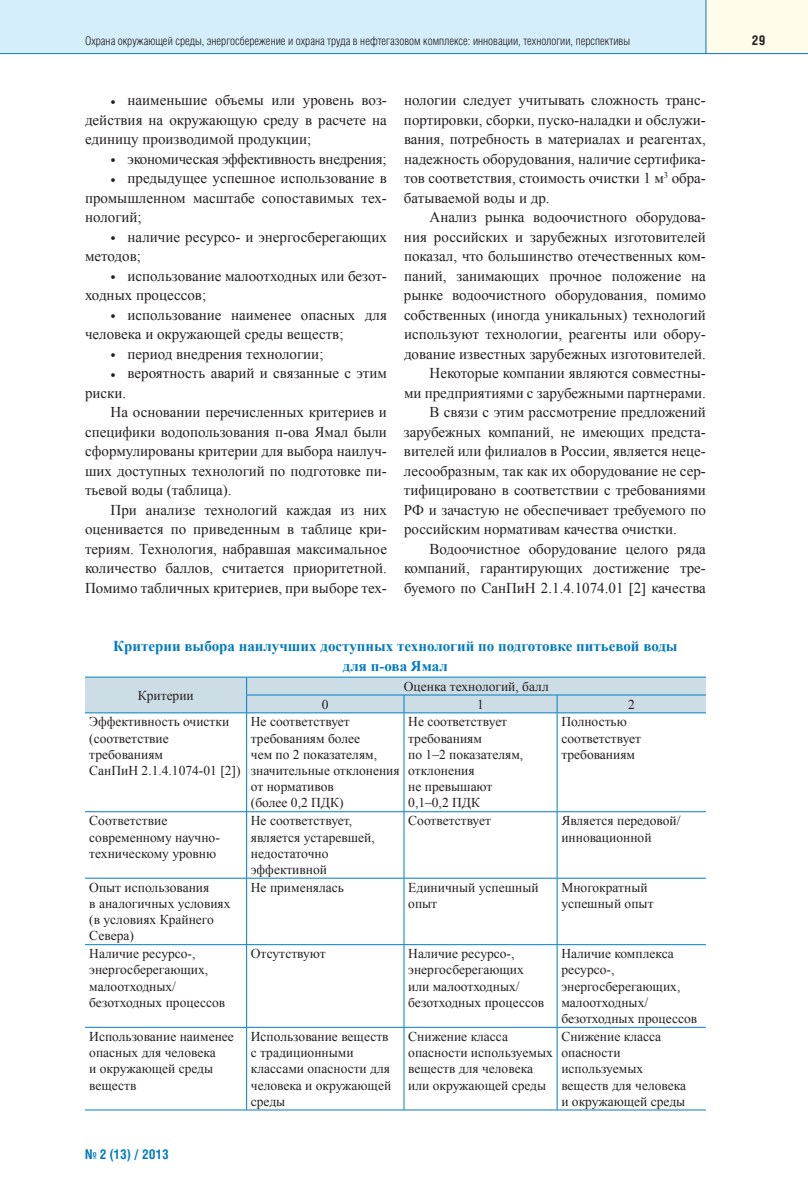
<style>
.page{position:relative;width:808px;height:1195px;background:#fff}
.page>*{position:absolute;margin:0;border:0;box-sizing:border-box;transform-origin:0 0}
.t1{font:15px/19.5px "Times New Roman";color:#231f20;text-align:justify}
.t2{font:700 15px/19.5px "Times New Roman";color:#0079c2;text-align:center}
.t3{font:15px "Times New Roman";letter-spacing:-.02em;color:#231f20}
.t4{font:13.5px/16.2px "Times New Roman";color:#231f20}
.t5{font:700 13.5px "Helios Cond";color:#0079c2}
.t6{font:700 13.5px "Helios Cond";color:#231f20}
.t7{font:300 12px "Helios Cond";color:#231f20}
</style>
<div class="page">
<div style="left:0;top:0;width:706px;height:53px;background:#d4effb"></div>
<div style="left:706px;top:0;width:102px;height:53px;background:#fffde9"></div>
<hr style="left:0;top:53px;width:808px;height:1px;background:#0079c2">
<hr style="left:705px;top:0;width:1px;height:54px;background:#0079c2">
<svg style="left:85px;top:677px;width:621px;height:35px;background:#c4d8e4"></svg>
<hr style="left:85px;top:712px;width:319px;height:1px;background:#007ec5">
<hr style="left:246px;top:713px;width:1px;height:98px;background:#007ec5">
<hr style="left:404px;top:712px;width:153px;height:1px;background:#007ec5">
<hr style="left:404px;top:713px;width:1px;height:98px;background:#007ec5">
<hr style="left:557px;top:712px;width:149px;height:1px;background:#007ec5">
<hr style="left:557px;top:713px;width:1px;height:98px;background:#007ec5">
<hr style="left:85px;top:811px;width:319px;height:1px;background:#007ec5">
<hr style="left:246px;top:812px;width:1px;height:66px;background:#007ec5">
<hr style="left:404px;top:811px;width:153px;height:1px;background:#007ec5">
<hr style="left:404px;top:812px;width:1px;height:66px;background:#007ec5">
<hr style="left:557px;top:811px;width:149px;height:1px;background:#007ec5">
<hr style="left:557px;top:812px;width:1px;height:66px;background:#007ec5">
<hr style="left:85px;top:878px;width:319px;height:1px;background:#007ec5">
<hr style="left:246px;top:879px;width:1px;height:65px;background:#007ec5">
<hr style="left:404px;top:878px;width:153px;height:1px;background:#007ec5">
<hr style="left:404px;top:879px;width:1px;height:65px;background:#007ec5">
<hr style="left:557px;top:878px;width:149px;height:1px;background:#007ec5">
<hr style="left:557px;top:879px;width:1px;height:65px;background:#007ec5">
<hr style="left:85px;top:944px;width:319px;height:1px;background:#007ec5">
<hr style="left:246px;top:945px;width:1px;height:82px;background:#007ec5">
<hr style="left:404px;top:944px;width:153px;height:1px;background:#007ec5">
<hr style="left:404px;top:945px;width:1px;height:82px;background:#007ec5">
<hr style="left:557px;top:944px;width:149px;height:1px;background:#007ec5">
<hr style="left:557px;top:945px;width:1px;height:82px;background:#007ec5">
<hr style="left:85px;top:1027px;width:319px;height:1px;background:#007ec5">
<hr style="left:246px;top:1028px;width:1px;height:82px;background:#007ec5">
<hr style="left:404px;top:1027px;width:153px;height:1px;background:#007ec5">
<hr style="left:404px;top:1028px;width:1px;height:82px;background:#007ec5">
<hr style="left:557px;top:1027px;width:149px;height:1px;background:#007ec5">
<hr style="left:557px;top:1028px;width:1px;height:82px;background:#007ec5">
<hr style="left:85px;top:1110px;width:621px;height:1px;background:#007ec5">
<p class="t7" style="left:85px;top:36px;width:546px">Охрана окружающей среды, энергосбережение и охрана труда в нефтегазовом комплексе: инновации, технологии, перспективы</p>
<p class="t6" style="left:752px;top:35px;width:15px">29</p>
<p class="t1" style="left:85px;top:90px;width:303px;text-indent:26px">• наименьшие объемы или уровень воз&shy;действия на окружающую среду в расчете на единицу производимой продукции;</p>
<p class="t3" style="left:111px;top:150px;width:278px">• экономическая эффективность внедрения;</p>
<p class="t1" style="left:85px;top:168px;width:303px;text-indent:26px">• предыдущее успешное использование в промышленном масштабе сопоставимых тех&shy;нологий;</p>
<p class="t1" style="left:85px;top:227px;width:303px;text-indent:26px">• наличие ресурсо- и энергосберегающих методов;</p>
<p class="t1" style="left:85px;top:266px;width:303px;text-indent:26px">• использование малоотходных или безот&shy;ходных процессов;</p>
<p class="t1" style="left:85px;top:305px;width:303px;text-indent:26px">• использование наименее опасных для человека и окружающей среды веществ;</p>
<p class="t1" style="left:111px;top:344px;width:214px">• период внедрения технологии;</p>
<p class="t1" style="left:85px;top:363px;width:303px;text-indent:26px">• вероятность аварий и связанные с этим риски.</p>
<p class="t1" style="left:85px;top:402px;width:303px;text-indent:26px">На основании перечисленных критериев и специфики водопользования п-ова Ямал были сформулированы критерии для выбора наилуч&shy;ших доступных технологий по подготовке пи&shy;тьевой воды (таблица).</p>
<p class="t1" style="left:85px;top:500px;width:303px;text-indent:26px">При анализе технологий каждая из них оценивается по приведенным в таблице кри&shy;териям. Технология, набравшая максимальное количество баллов, считается приоритетной.<br>Помимо табличных критериев, при выборе тех-</p>
<p class="t1" style="left:404px;top:90px;width:303px">нологии следует учитывать сложность транс&shy;портировки, сборки, пуско-наладки и обслужи&shy;вания, потребность в материалах и реагентах, надежность оборудования, наличие сертифика&shy;тов соответствия, стоимость очистки 1 м<sup>3</sup> обра&shy;батываемой воды и др.</p>
<p class="t1" style="left:429px;top:207px;width:278px">Анализ рынка водоочистного оборудова-</p>
<p class="t1" style="left:404px;top:227px;width:303px">ния российских и зарубежных изготовителей</p>
<p class="t1" style="left:404px;top:246px;width:303px">показал, что большинство отечественных ком-</p>
<p class="t1" style="left:404px;top:266px;width:303px">паний, занимающих прочное положение на</p>
<p class="t1" style="left:404px;top:285px;width:303px">рынке водоочистного оборудования, помимо</p>
<p class="t1" style="left:404px;top:305px;width:303px">собственных (иногда уникальных) технологий</p>
<p class="t1" style="left:404px;top:324px;width:303px">используют технологии, реагенты или обору-</p>
<p class="t1" style="left:404px;top:344px;width:303px">дование известных зарубежных изготовителей.</p>
<p class="t1" style="left:429px;top:363px;width:278px">Некоторые компании являются совместны-</p>
<p class="t1" style="left:404px;top:383px;width:303px">ми предприятиями с зарубежными партнерами.</p>
<p class="t1" style="left:429px;top:402px;width:278px">В связи с этим рассмотрение предложений</p>
<p class="t1" style="left:404px;top:422px;width:303px">зарубежных компаний, не имеющих предста-</p>
<p class="t1" style="left:404px;top:441px;width:303px">вителей или филиалов в России, является неце-</p>
<p class="t1" style="left:404px;top:461px;width:303px">лесообразным, так как их оборудование не сер-</p>
<p class="t1" style="left:404px;top:480px;width:303px">тифицировано в соответствии с требованиями</p>
<p class="t1" style="left:404px;top:500px;width:303px">РФ и зачастую не обеспечивает требуемого по</p>
<p class="t1" style="left:404px;top:519px;width:274px">российским нормативам качества очистки.</p>
<p class="t1" style="left:429px;top:539px;width:278px">Водоочистное оборудование целого ряда</p>
<p class="t1" style="left:404px;top:558px;width:303px">компаний, гарантирующих достижение тре-</p>
<p class="t1" style="left:404px;top:578px;width:303px">буемого по СанПиН 2.1.4.1074.01 2 качества</p>
<p class="t2" style="left:113px;top:636px;width:566px">Критерии выбора наилучших доступных технологий по подготовке питьевой воды для п-ова Ямал</p>
<p class="t4" style="left:138px;top:687px;width:58px">Критерии</p>
<p class="t4" style="left:404px;top:678px;width:146px">Оценка технологий, балл</p>
<p class="t4" style="left:322px;top:696px;width:8px">0</p>
<p class="t4" style="left:477px;top:696px;width:8px">1</p>
<p class="t4" style="left:628px;top:696px;width:8px">2</p>
<p class="t4" style="left:89px;top:714px;width:153px">Эффективность очистки (соответствие требованиям<br>СанПиН 2.1.4.1074-01 2 )</p>
<p class="t4" style="left:251px;top:714px;width:150px">Не соответствует требованиям более<br>чем по 2 показателям, значительные отклонения от нормативов<br>(более 0,2 ПДК)</p>
<p class="t4" style="left:408px;top:714px;width:117px">Не соответствует требованиям<br>по 1–2 показателям, отклонения<br>не превышают<br>0,1–0,2 ПДК</p>
<p class="t4" style="left:561px;top:714px;width:81px">Полностью соответствует требованиям</p>
<p class="t4" style="left:89px;top:813px;width:132px">Соответствие современному научно&shy;техническому уровню</p>
<p class="t4" style="left:251px;top:813px;width:125px">Не соответствует, является устаревшей, недостаточно эффективной</p>
<p class="t4" style="left:408px;top:813px;width:84px">Соответствует</p>
<p class="t4" style="left:561px;top:813px;width:121px">Является передовой/ инновационной</p>
<p class="t4" style="left:89px;top:879px;width:143px">Опыт использования<br>в аналогичных условиях (в условиях Крайнего<br>Севера)</p>
<p class="t4" style="left:251px;top:879px;width:95px">Не применялась</p>
<p class="t4" style="left:408px;top:879px;width:132px">Единичный успешный опыт</p>
<p class="t4" style="left:561px;top:879px;width:94px">Многократный успешный опыт</p>
<p class="t4" style="left:89px;top:946px;width:137px">Наличие ресурсо-, энергосберегающих, малоотходных/ безотходных процессов</p>
<p class="t4" style="left:251px;top:946px;width:76px">Отсутствуют</p>
<p class="t4" style="left:408px;top:946px;width:137px">Наличие ресурсо-, энергосберегающих или малоотходных/ безотходных процессов</p>
<p class="t4" style="left:561px;top:946px;width:137px">Наличие комплекса ресурсо-, энергосберегающих, малоотходных/ безотходных процессов</p>
<p class="t4" style="left:89px;top:1028px;width:146px">Использование наименее опасных для человека<br>и окружающей среды веществ</p>
<p class="t4" style="left:251px;top:1028px;width:142px">Использование веществ с традиционными классами опасности для человека и окружающей среды</p>
<p class="t4" style="left:408px;top:1028px;width:146px">Снижение класса опасности используемых веществ для человека или окружающей среды</p>
<p class="t4" style="left:561px;top:1028px;width:126px">Снижение класса опасности используемых веществ для человека и окружающей среды</p>
<p class="t5" style="left:85px;top:1149px;width:85px">№ 2 (13) / 2013</p>
</div>
